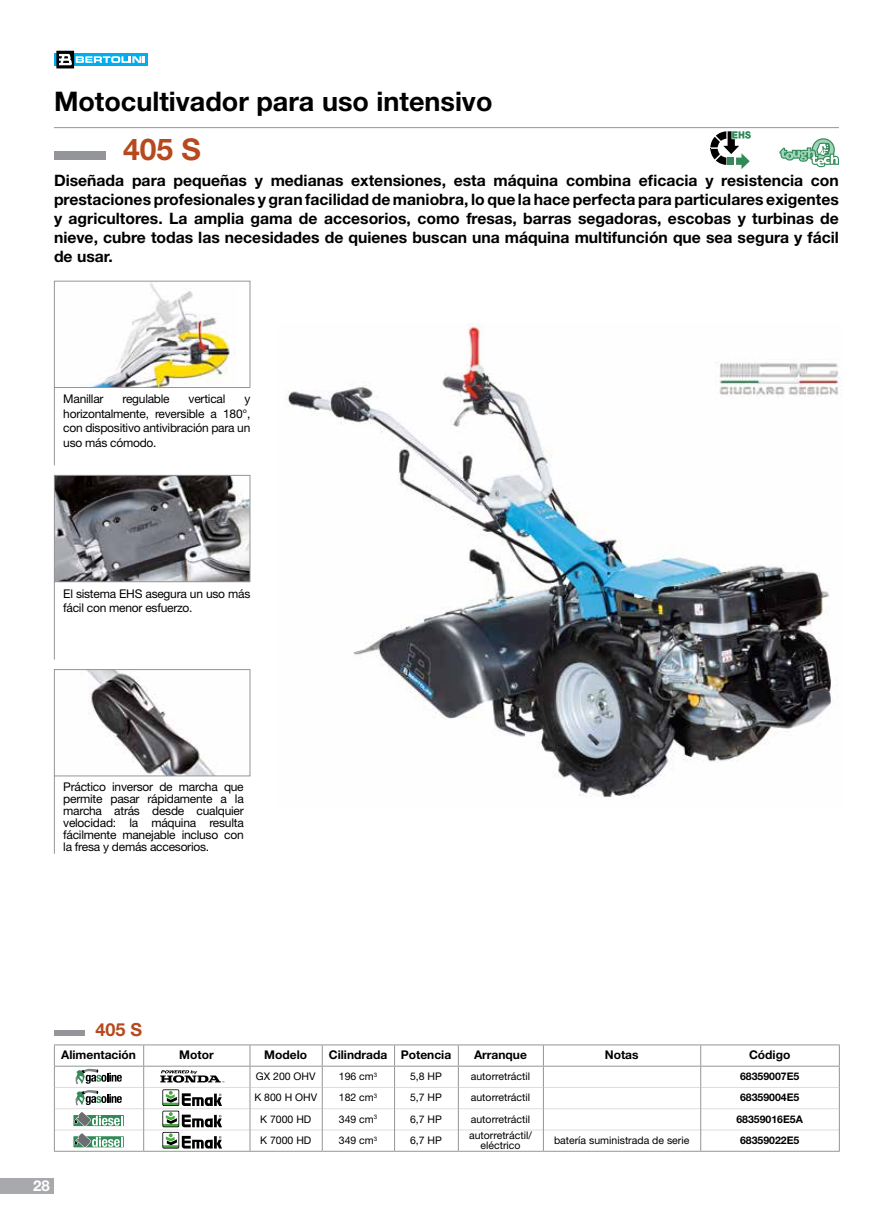
<style>
.page{position:relative;width:893px;height:1221px;background:#fff}
.page>*{position:absolute;margin:0;border:0;box-sizing:border-box;transform-origin:0 0}
.t1{font:700 30px "Helvetica Neue LT Std";color:#b7491e}
.t2{font:700 27px "Helvetica Neue LT Std";color:#000}
.t3{font:700 18px "Helvetica Neue LT Std";color:#b7491e}
.t4{font:700 15.75px/18.9px "Helvetica Neue LT Std";color:#000;text-align:justify}
.t5{font:700 15px "Helvetica Neue LT Std";color:#fff}
.t6{font:12px/12px "Helvetica Neue LT Std";letter-spacing:-.02em;color:#000;text-align:justify}
.t7{font:700 12px "Helvetica Neue LT Std";color:#000}
.t8{font:10.5px/10.5px "Helvetica Neue LT Std";color:#000;text-align:center}
.t9{font:700 10.5px "Helvetica Neue LT Std";color:#000}
</style>
<div class="page">
<div style="left:0;top:1178px;width:53px;height:15px;background:#a7a9ac"></div>
<svg style="left:54px;top:53px;width:94px;height:13px"></svg>
<svg style="left:59px;top:53px;width:13px;height:13px"></svg>
<div style="left:57px;top:51px;width:17px;height:17px;border:1px solid #000"></div>
<svg style="left:59px;top:54px;width:86px;height:11px"></svg>
<hr style="left:54px;top:127px;width:785px;height:1px;background:#939598">
<img style="left:287px;top:323px;width:545px;height:474px">
<img style="left:78px;top:283px;width:158px;height:103px">
<div style="left:54px;top:281px;width:196px;height:107px;border:1px solid #939598"></div>
<hr style="left:54px;top:387px;width:1px;height:78px;background:#939598">
<div style="left:54px;top:151px;width:51px;height:9px;background:#939598"></div>
<img style="left:56px;top:477px;width:192px;height:103px">
<div style="left:54px;top:475px;width:196px;height:107px;border:1px solid #939598"></div>
<hr style="left:54px;top:581px;width:1px;height:78px;background:#939598">
<img style="left:87px;top:671px;width:127px;height:103px">
<div style="left:54px;top:669px;width:196px;height:107px;border:1px solid #939598"></div>
<hr style="left:54px;top:775px;width:1px;height:78px;background:#939598">
<svg style="left:812px;top:139px;width:22px;height:22px"></svg>
<div style="left:812px;top:138px;width:23px;height:23px;border:1px solid #318a57;border-radius:50%"></div>
<svg style="left:779px;top:143px;width:60px;height:24px"></svg>
<img style="left:716px;top:358px;width:123px;height:41px">
<svg style="left:710px;top:131px;width:41px;height:38px"></svg>
<div style="left:54px;top:1030px;width:31px;height:5px;background:#939598"></div>
<svg style="left:75px;top:1068px;width:47px;height:15px"></svg>
<svg style="left:160px;top:1070px;width:64px;height:12px"></svg>
<svg style="left:75px;top:1090px;width:47px;height:15px"></svg>
<svg style="left:73px;top:1114px;width:51px;height:11px"></svg>
<svg style="left:74px;top:1112px;width:49px;height:14px"></svg>
<svg style="left:73px;top:1136px;width:51px;height:11px"></svg>
<svg style="left:74px;top:1133px;width:49px;height:14px"></svg>
<svg style="left:162px;top:1089px;width:60px;height:59px"></svg>
<hr style="left:55px;top:1086px;width:88px;height:1px;background:#dcddde">
<hr style="left:144px;top:1086px;width:106px;height:1px;background:#dcddde">
<hr style="left:250px;top:1086px;width:72px;height:1px;background:#dcddde">
<hr style="left:323px;top:1086px;width:71px;height:1px;background:#dcddde">
<hr style="left:395px;top:1086px;width:63px;height:1px;background:#dcddde">
<hr style="left:459px;top:1086px;width:84px;height:1px;background:#dcddde">
<hr style="left:544px;top:1086px;width:156px;height:1px;background:#dcddde">
<hr style="left:701px;top:1086px;width:138px;height:1px;background:#dcddde">
<hr style="left:55px;top:1108px;width:88px;height:1px;background:#dcddde">
<hr style="left:144px;top:1108px;width:106px;height:1px;background:#dcddde">
<hr style="left:250px;top:1108px;width:72px;height:1px;background:#dcddde">
<hr style="left:323px;top:1108px;width:71px;height:1px;background:#dcddde">
<hr style="left:395px;top:1108px;width:63px;height:1px;background:#dcddde">
<hr style="left:459px;top:1108px;width:84px;height:1px;background:#dcddde">
<hr style="left:544px;top:1108px;width:156px;height:1px;background:#dcddde">
<hr style="left:701px;top:1108px;width:138px;height:1px;background:#dcddde">
<hr style="left:55px;top:1129px;width:88px;height:1px;background:#dcddde">
<hr style="left:144px;top:1129px;width:106px;height:1px;background:#dcddde">
<hr style="left:250px;top:1129px;width:72px;height:1px;background:#dcddde">
<hr style="left:323px;top:1129px;width:71px;height:1px;background:#dcddde">
<hr style="left:395px;top:1129px;width:63px;height:1px;background:#dcddde">
<hr style="left:459px;top:1129px;width:84px;height:1px;background:#dcddde">
<hr style="left:544px;top:1129px;width:156px;height:1px;background:#dcddde">
<hr style="left:701px;top:1129px;width:138px;height:1px;background:#dcddde">
<hr style="left:54px;top:1044px;width:90px;height:1px;background:#939598">
<hr style="left:144px;top:1044px;width:106px;height:1px;background:#939598">
<hr style="left:250px;top:1044px;width:72px;height:1px;background:#939598">
<hr style="left:322px;top:1044px;width:73px;height:1px;background:#939598">
<hr style="left:395px;top:1044px;width:63px;height:1px;background:#939598">
<hr style="left:458px;top:1044px;width:85px;height:1px;background:#939598">
<hr style="left:543px;top:1044px;width:158px;height:1px;background:#939598">
<hr style="left:701px;top:1044px;width:139px;height:1px;background:#939598">
<svg style="left:143px;top:1045px;width:1px;height:105px"></svg>
<svg style="left:250px;top:1045px;width:1px;height:105px"></svg>
<svg style="left:322px;top:1045px;width:1px;height:105px"></svg>
<svg style="left:394px;top:1045px;width:1px;height:105px"></svg>
<svg style="left:458px;top:1045px;width:1px;height:105px"></svg>
<svg style="left:543px;top:1045px;width:1px;height:105px"></svg>
<svg style="left:700px;top:1045px;width:1px;height:105px"></svg>
<hr style="left:54px;top:1150px;width:90px;height:1px;background:#939598">
<hr style="left:144px;top:1150px;width:106px;height:1px;background:#939598">
<hr style="left:250px;top:1150px;width:72px;height:1px;background:#939598">
<hr style="left:322px;top:1150px;width:73px;height:1px;background:#939598">
<hr style="left:395px;top:1150px;width:63px;height:1px;background:#939598">
<hr style="left:458px;top:1150px;width:85px;height:1px;background:#939598">
<hr style="left:543px;top:1150px;width:158px;height:1px;background:#939598">
<hr style="left:701px;top:1150px;width:139px;height:1px;background:#939598">
<svg style="left:54px;top:1045px;width:1px;height:105px"></svg>
<svg style="left:839px;top:1045px;width:1px;height:105px"></svg>
<hr style="left:54px;top:1065px;width:90px;height:1px;background:#939598">
<hr style="left:144px;top:1065px;width:106px;height:1px;background:#939598">
<hr style="left:250px;top:1065px;width:72px;height:1px;background:#939598">
<hr style="left:322px;top:1065px;width:73px;height:1px;background:#939598">
<hr style="left:395px;top:1065px;width:63px;height:1px;background:#939598">
<hr style="left:458px;top:1065px;width:85px;height:1px;background:#939598">
<hr style="left:543px;top:1065px;width:158px;height:1px;background:#939598">
<hr style="left:701px;top:1065px;width:139px;height:1px;background:#939598">
<h2 class="t2" style="left:54px;top:84px;width:440px">Motocultivador para uso intensivo</h2>
<h1 class="t1" style="left:123px;top:130px;width:79px">405 S</h1>
<p class="t4" style="left:54px;top:171px;width:786px">Diseñada para pequeñas y medianas extensiones, esta máquina combina eficacia y resistencia con prestaciones profesionales y gran facilidad de maniobra, lo que la hace perfecta para particulares exigentes y agricultores. La amplia gama de accesorios, como fresas, barras segadoras, escobas y turbinas de nieve, cubre todas las necesidades de quienes buscan una máquina multifunción que sea segura y fácil de usar.</p>
<p class="t6" style="left:63px;top:393px;width:42px">Manillar</p>
<p class="t6" style="left:123px;top:393px;width:49px">regulable</p>
<p class="t6" style="left:189px;top:393px;width:38px">vertical</p>
<p class="t6" style="left:63px;top:392px;width:189px;line-height:14.4px;text-indent:181px">y horizontalmente, reversible a 180°, con dispositivo antivibración para un uso más cómodo.</p>
<p class="t6" style="left:63px;top:586px;width:189px;line-height:14.4px">El sistema EHS asegura un uso más fácil con menor esfuerzo.</p>
<p class="t6" style="left:63px;top:781px;width:182px">Práctico inversor de marcha que permite pasar rápidamente a la marcha atrás desde cualquier velocidad: la máquina resulta fácilmente manejable incluso con la fresa y demás accesorios.</p>
<p class="t3" style="left:95px;top:1018px;width:48px">405 S</p>
<p class="t7" style="left:61px;top:1047px;width:76px">Alimentación</p>
<p class="t7" style="left:179px;top:1047px;width:36px">Motor</p>
<p class="t7" style="left:264px;top:1047px;width:44px">Modelo</p>
<p class="t7" style="left:329px;top:1047px;width:124px">Cilindrada Potencia</p>
<p class="t7" style="left:474px;top:1047px;width:54px">Arranque</p>
<p class="t7" style="left:605px;top:1047px;width:35px">Notas</p>
<p class="t7" style="left:749px;top:1047px;width:43px">Código</p>
<p class="t8" style="left:256px;top:1070px;width:61px">GX 200 OHV</p>
<p class="t8" style="left:339px;top:1070px;width:40px">196 cm<sup>3</sup></p>
<p class="t8" style="left:410px;top:1070px;width:33px">5,8 HP</p>
<p class="t8" style="left:471px;top:1070px;width:61px">autorretráctil</p>
<p class="t9" style="left:740px;top:1069px;width:61px">68359007E5</p>
<p class="t8" style="left:254px;top:1092px;width:64px">K 800 H OHV</p>
<p class="t8" style="left:339px;top:1092px;width:40px">182 cm<sup>3</sup></p>
<p class="t8" style="left:410px;top:1092px;width:33px">5,7 HP</p>
<p class="t8" style="left:471px;top:1092px;width:61px">autorretráctil</p>
<p class="t9" style="left:740px;top:1091px;width:61px">68359004E5</p>
<p class="t8" style="left:260px;top:1113px;width:53px">K 7000 HD</p>
<p class="t8" style="left:339px;top:1113px;width:40px">349 cm<sup>3</sup></p>
<p class="t8" style="left:410px;top:1113px;width:33px">6,7 HP</p>
<p class="t8" style="left:471px;top:1113px;width:61px">autorretráctil</p>
<p class="t9" style="left:736px;top:1112px;width:68px">68359016E5A</p>
<p class="t8" style="left:260px;top:1134px;width:53px">K 7000 HD</p>
<p class="t8" style="left:339px;top:1134px;width:40px">349 cm<sup>3</sup></p>
<p class="t8" style="left:410px;top:1134px;width:33px">6,7 HP</p>
<p class="t8" style="left:469px;top:1129px;width:64px">autorretráctil/ eléctrico</p>
<p class="t8" style="left:554px;top:1134px;width:137px">batería suministrada de serie</p>
<p class="t9" style="left:740px;top:1133px;width:61px">68359022E5</p>
<p class="t5" style="left:33px;top:1176px;width:18px">28</p>
</div>
